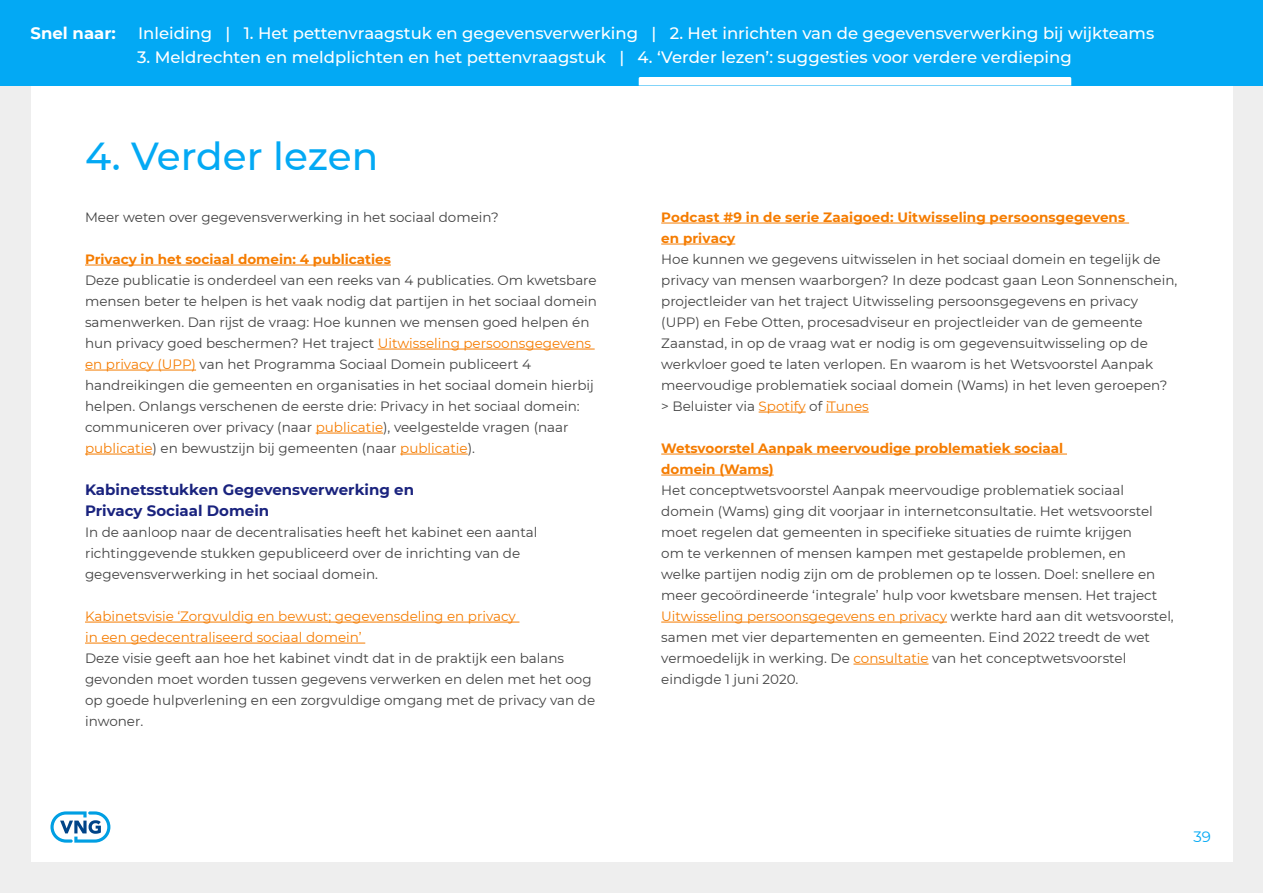
<style>
.page{position:relative;width:1263px;height:893px;background:#eee}
.page>*{position:absolute;margin:0;border:0;box-sizing:border-box;transform-origin:0 0}
.t1{font:500 39px "Montserrat";color:#03a9f4}
.t2{font:500 16.5px "Montserrat";color:#fff}
.t3{font:700 16.5px "Montserrat";color:#fff}
.t4{font:700 15px/21px "Montserrat";color:#1a237e}
.t5{font:15px "Montserrat";color:#03a9f4}
.t6{font:13.5px/21px "Montserrat";color:#424242}
.t7{font:700 13.5px/21px "Montserrat";color:#f57c00}
.t8{font:13.5px/21px "Montserrat";color:#f57c00}
.s1{color:#f57c00}
</style>
<div class="page">
<div style="left:31px;top:32px;width:1201px;height:830px;background:#fff"></div>
<div style="left:0;top:0;width:1263px;height:86px;background:#03a9f4"></div>
<svg style="left:50px;top:811px;width:60px;height:32px"></svg>
<hr style="left:85px;top:265px;width:306px;height:1px;background:#f57c00">
<hr style="left:378px;top:349px;width:217px;height:1px;background:#f57c00">
<hr style="left:85px;top:370px;width:111px;height:1px;background:#f57c00">
<hr style="left:316px;top:433px;width:67px;height:1px;background:#f57c00">
<hr style="left:85px;top:454px;width:68px;height:1px;background:#f57c00">
<hr style="left:400px;top:454px;width:68px;height:1px;background:#f57c00">
<hr style="left:85px;top:622px;width:434px;height:1px;background:#f57c00">
<hr style="left:85px;top:643px;width:280px;height:1px;background:#f57c00">
<hr style="left:661px;top:223px;width:468px;height:1px;background:#f57c00">
<hr style="left:661px;top:244px;width:74px;height:1px;background:#f57c00">
<hr style="left:759px;top:412px;width:47px;height:1px;background:#f57c00">
<hr style="left:826px;top:412px;width:43px;height:1px;background:#f57c00">
<hr style="left:661px;top:454px;width:406px;height:1px;background:#f57c00">
<hr style="left:661px;top:475px;width:113px;height:1px;background:#f57c00">
<hr style="left:661px;top:622px;width:286px;height:1px;background:#f57c00">
<hr style="left:853px;top:664px;width:76px;height:1px;background:#f57c00">
<svg style="left:639px;top:77px;width:432px;height:9px"></svg>
<p class="t3" style="left:31px;top:21px;width:87px">Snel naar:</p>
<p class="t2" style="left:138px;top:21px;width:1018px">Inleiding | 1. Het pettenvraagstuk en gegevensverwerking | 2. Het inrichten van de gegevensverwerking bij wijkteams</p>
<p class="t2" style="left:137px;top:45px;width:936px">3. Meldrechten en meldplichten en het pettenvraagstuk | 4. ‘Verder lezen’: suggesties voor verdere verdieping</p>
<h1 class="t1" style="left:85px;top:128px;width:295px">4. Verder lezen</h1>
<p class="t6" style="left:85px;top:206px;width:415px">Meer weten over gegevensverwerking in het sociaal domein?</p>
<p class="t7" style="left:85px;top:248px;width:307px">Privacy in het sociaal domein: 4 publicaties</p>
<p class="t6" style="left:85px;top:269px;width:513px">Deze publicatie is onderdeel van een reeks van 4 publicaties. Om kwetsbare mensen beter te helpen is het vaak nodig dat partijen in het sociaal domein samenwerken. Dan rijst de vraag: Hoe kunnen we mensen goed helpen én hun privacy goed beschermen? Het traject <span class="s1">Uitwisseling persoonsgegevens en privacy (UPP)</span> van het Programma Sociaal Domein publiceert 4 handreikingen die gemeenten en organisaties in het sociaal domein hierbij helpen. Onlangs verschenen de eerste drie: Privacy in het sociaal domein: communiceren over privacy (naar <span class="s1">publicatie</span>), veelgestelde vragen (naar <span class="s1">publicatie</span>) en bewustzijn bij gemeenten (naar <span class="s1">publicatie</span>).</p>
<p class="t4" style="left:85px;top:478px;width:330px">Kabinetsstukken Gegevensverwerking en<br>Privacy Sociaal Domein</p>
<p class="t6" style="left:85px;top:521px;width:454px">In de aanloop naar de decentralisaties heeft het kabinet een aantal richtinggevende stukken gepubliceerd over de inrichting van de gegevensverwerking in het sociaal domein.</p>
<p class="t8" style="left:85px;top:605px;width:432px">Kabinetsvisie ‘Zorgvuldig en bewust; gegevensdeling en privacy in een gedecentraliseerd sociaal domein’</p>
<p class="t6" style="left:85px;top:647px;width:512px">Deze visie geeft aan hoe het kabinet vindt dat in de praktijk een balans gevonden moet worden tussen gegevens verwerken en delen met het oog op goede hulpverlening en een zorgvuldige omgang met de privacy van de inwoner.</p>
<p class="t7" style="left:661px;top:206px;width:465px">Podcast #9 in de serie Zaaigoed: Uitwisseling persoonsgegevens en privacy</p>
<p class="t6" style="left:661px;top:248px;width:518px">Hoe kunnen we gegevens uitwisselen in het sociaal domein en tegelijk de privacy van mensen waarborgen? In deze podcast gaan Leon Sonnenschein, projectleider van het traject Uitwisseling persoonsgegevens en privacy (UPP) en Febe Otten, procesadviseur en projectleider van de gemeente Zaanstad, in op de vraag wat er nodig is om gegevensuitwisseling op de werkvloer goed te laten verlopen. En waarom is het Wetsvoorstel Aanpak meervoudige problematiek sociaal domein (Wams) in het leven geroepen? &gt; Beluister via <span class="s1">Spotify</span> of <span class="s1">iTunes</span></p>
<p class="t7" style="left:661px;top:437px;width:403px">Wetsvoorstel Aanpak meervoudige problematiek sociaal domein (Wams)</p>
<p class="t6" style="left:661px;top:479px;width:514px">Het conceptwetsvoorstel Aanpak meervoudige problematiek sociaal domein (Wams) ging dit voorjaar in internetconsultatie. Het wetsvoorstel moet regelen dat gemeenten in specifieke situaties de ruimte krijgen<br>om te verkennen of mensen kampen met gestapelde problemen, en<br>welke partijen nodig zijn om de problemen op te lossen. Doel: snellere en meer gecoördineerde ‘integrale’ hulp voor kwetsbare mensen. Het traject <span class="s1">Uitwisseling persoonsgegevens en privacy</span> werkte hard aan dit wetsvoorstel, samen met vier departementen en gemeenten. Eind 2022 treedt de wet vermoedelijk in werking. De <span class="s1">consultatie</span> van het conceptwetsvoorstel eindigde 1 juni 2020.</p>
<p class="t5" style="left:1193px;top:826px;width:19px">39</p>
</div>
